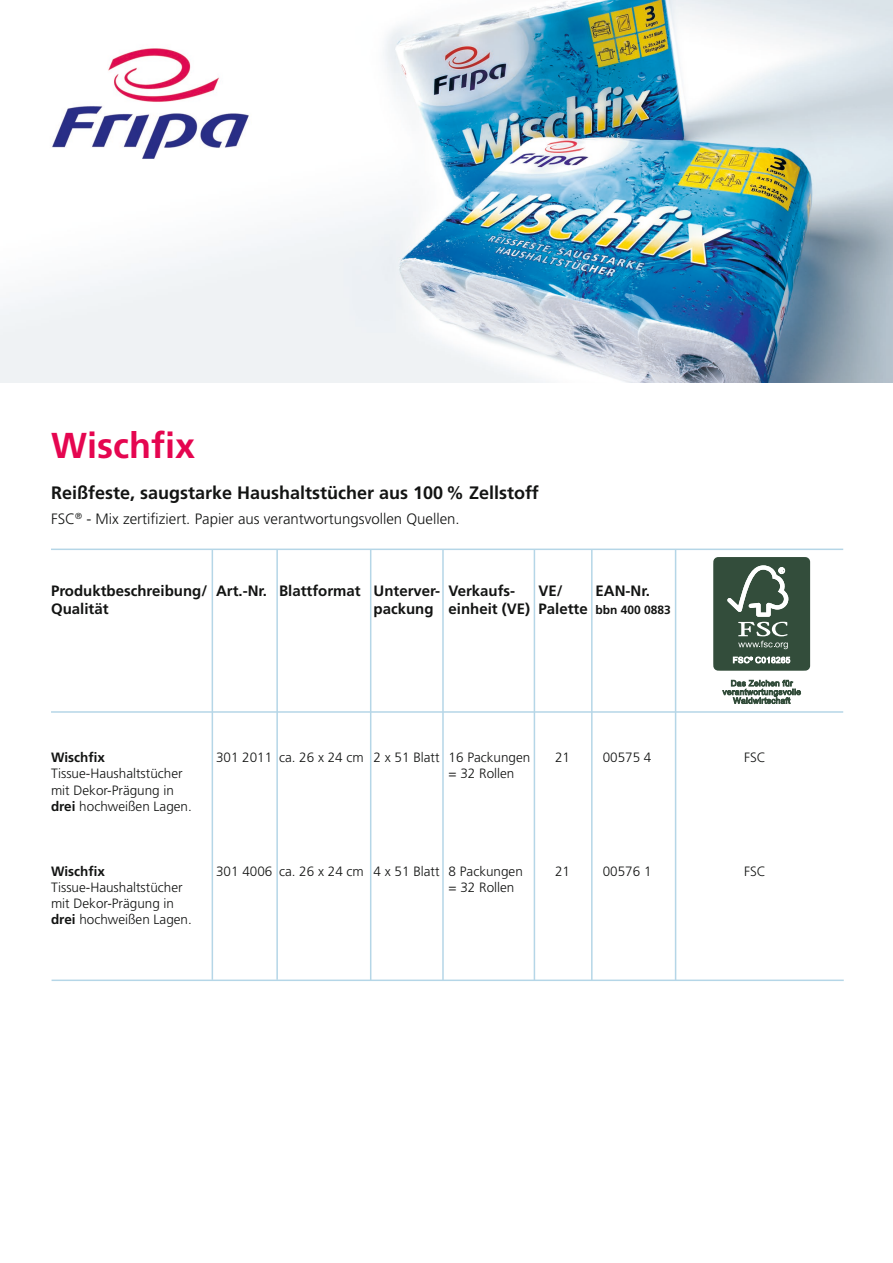
<style>
.page{position:relative;width:893px;height:1263px;background:#fff}
.page>*{position:absolute;margin:0;border:0;box-sizing:border-box;transform-origin:0 0}
.t1{font:700 36px "Frutiger LT Std";color:#e50650}
.t2{font:700 18px "Frutiger LT Std";color:#131413}
.t3{font:700 15px "Frutiger LT Std";color:#131413}
.t4{font:300 15px "Frutiger LT Std";color:#131413}
.t5{font:300 13.5px/16.2px "Frutiger LT Std";color:#131413}
.t6{font:700 13.5px "Frutiger LT Std";color:#131413}
.s1{font-size:12px}
.s2{font-weight:700}
</style>
<div class="page">
<img style="left:0;top:0;width:893px;height:383px">
<hr style="left:51px;top:711px;width:792px;height:2px;background:#b5d6e7">
<hr style="left:51px;top:549px;width:792px;height:1px;background:#b5d6e7">
<hr style="left:276px;top:550px;width:2px;height:430px;background:#b5d6e7">
<hr style="left:370px;top:550px;width:1px;height:430px;background:#b5d6e7">
<hr style="left:442px;top:550px;width:2px;height:431px;background:#b5d6e7">
<hr style="left:534px;top:550px;width:1px;height:430px;background:#b5d6e7">
<hr style="left:591px;top:550px;width:2px;height:431px;background:#b5d6e7">
<hr style="left:212px;top:550px;width:1px;height:430px;background:#b5d6e7">
<hr style="left:675px;top:550px;width:1px;height:430px;background:#b5d6e7">
<hr style="left:52px;top:979px;width:792px;height:2px;background:#b5d6e7">
<div style="left:713px;top:557px;width:97px;height:114px;background:#334d3b;border-radius:5px"></div>
<div style="left:714px;top:557px;width:96px;height:113px;border:1px solid #334d3b;border-radius:6px"></div>
<svg style="left:727px;top:565px;width:61px;height:84px"></svg>
<svg style="left:733px;top:657px;width:57px;height:6px"></svg>
<svg style="left:722px;top:680px;width:79px;height:25px"></svg>
<h1 class="t1" style="left:51px;top:424px;width:145px">Wischfix</h1>
<h2 class="t2" style="left:51px;top:482px;width:489px">Reißfeste, saugstarke Haushaltstücher aus 100 % Zellstoff</h2>
<p class="t4" style="left:51px;top:511px;width:410px">FSC<sup>®</sup> - Mix zertifiziert. Papier aus verantwortungsvollen Quellen.</p>
<p class="t3" style="left:51px;top:582px;width:466px">Produktbeschreibung/ Art.-Nr. Blattformat Unterver- Verkaufs-</p>
<p class="t3" style="left:539px;top:582px;width:26px">VE/</p>
<p class="t3" style="left:596px;top:582px;width:56px">EAN-Nr.</p>
<p class="t3" style="left:51px;top:600px;width:59px">Qualität</p>
<p class="t3" style="left:374px;top:600px;width:299px">packung einheit (VE) Palette <span class="s1">bbn 400 0883</span></p>
<p class="t6" style="left:51px;top:749px;width:55px">Wischfix</p>
<p class="t5" style="left:216px;top:750px;width:316px">301 2011 ca. 26 x 24 cm 2 x 51 Blatt 16 Packungen</p>
<p class="t5" style="left:555px;top:750px;width:17px">21</p>
<p class="t5" style="left:603px;top:750px;width:50px">00575 4</p>
<p class="t5" style="left:744px;top:750px;width:23px">FSC</p>
<p class="t5" style="left:51px;top:766px;width:133px">Tissue-Haushaltstücher</p>
<p class="t5" style="left:449px;top:766px;width:67px">= 32 Rollen</p>
<p class="t5" style="left:51px;top:782px;width:142px">mit Dekor-Prägung in <span class="s2">drei</span> hochweißen Lagen.</p>
<p class="t6" style="left:51px;top:863px;width:55px">Wischfix</p>
<p class="t5" style="left:216px;top:863px;width:308px">301 4006 ca. 26 x 24 cm 4 x 51 Blatt 8 Packungen</p>
<p class="t5" style="left:555px;top:863px;width:17px">21</p>
<p class="t5" style="left:603px;top:863px;width:50px">00576 1</p>
<p class="t5" style="left:744px;top:863px;width:23px">FSC</p>
<p class="t5" style="left:51px;top:879px;width:133px">Tissue-Haushaltstücher</p>
<p class="t5" style="left:449px;top:879px;width:67px">= 32 Rollen</p>
<p class="t5" style="left:51px;top:895px;width:142px">mit Dekor-Prägung in <span class="s2">drei</span> hochweißen Lagen.</p>
</div>
